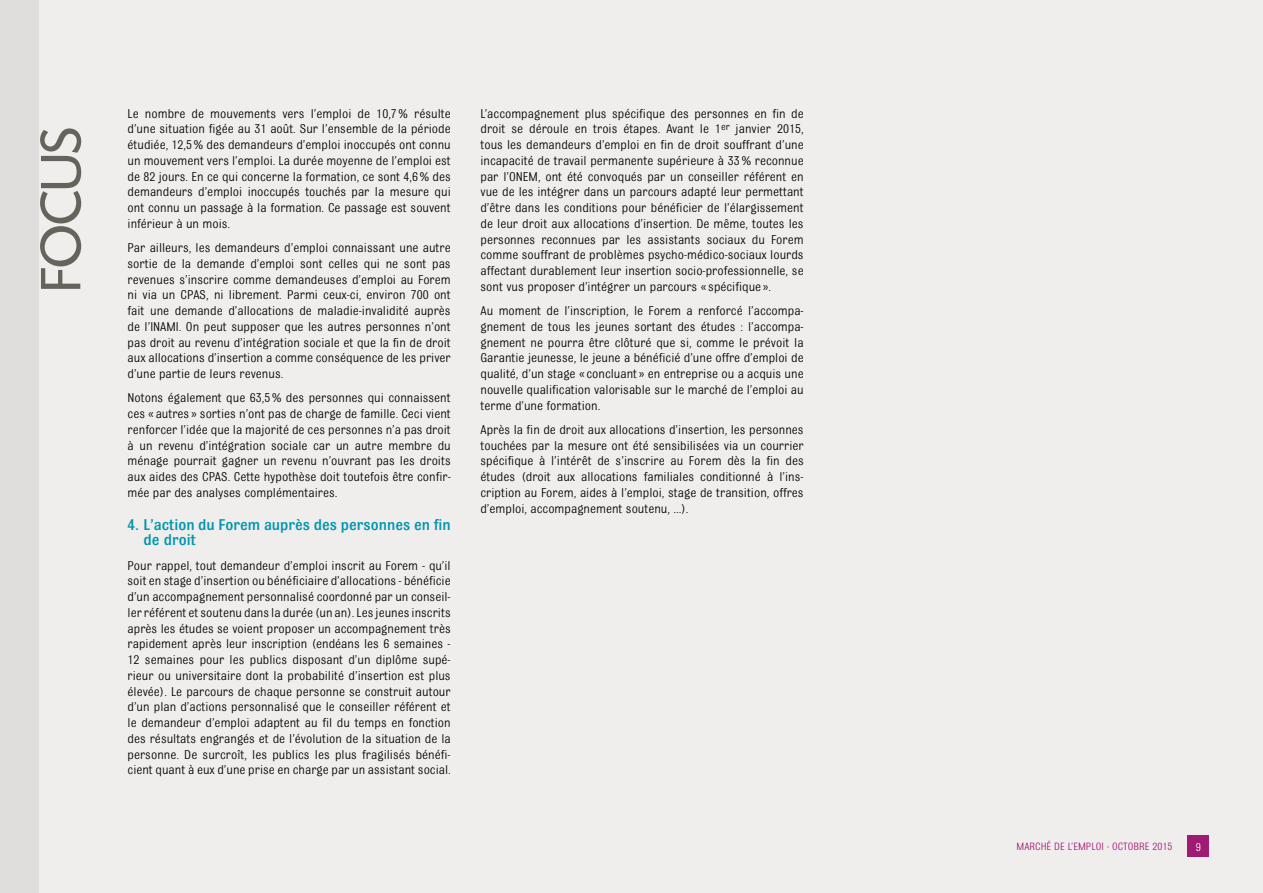
<style>
.page{position:relative;width:1263px;height:893px;background:#fff}
.page>*{position:absolute;margin:0;border:0;box-sizing:border-box;transform-origin:0 0}
.t1{font:60px "Sh Today";color:#65645c}
.t2{font:500 16.5px/15.8px "Bulldog";color:#0096ae}
.t3{font:13.5px/15.8px "Bulldog";color:#000;text-align:justify}
.t4{font:12px "Bulldog";color:#fff}
.t5{font:11.25px "Bulldog";color:#9f1b73}
</style>
<div class="page">
<div style="left:0;top:0;width:42px;height:893px;background:#dfdedc"></div>
<div style="left:39px;top:0;width:1224px;height:893px;background:#efeeed"></div>
<div style="left:1187px;top:835px;width:22px;height:21px;background:#9f1b73"></div>
<h1 class="t1" style="left:30px;top:292px;width:166px;rotate:-90deg">FOCUS</h1>
<p class="t3" style="left:128px;top:105px;width:325px">Le nombre de mouvements vers l’emploi de 10,7% résulte d’une situation figée au 31 août. Sur l’ensemble de la période étudiée, 12,5% des demandeurs d’emploi inoccupés ont connu un mouvement vers l’emploi. La durée moyenne de l’emploi est de 82 jours. En ce qui concerne la formation, ce sont 4,6% des demandeurs d’emploi inoccupés touchés par la mesure qui ont connu un passage à la formation. Ce passage est souvent inférieur à un mois.</p>
<p class="t3" style="left:128px;top:240px;width:325px">Par ailleurs, les demandeurs d’emploi connaissant une autre sortie de la demande d’emploi sont celles qui ne sont pas revenues s’inscrire comme demandeuses d’emploi au Forem ni via un CPAS, ni librement. Parmi ceux-ci, environ 700 ont fait une demande d’allocations de maladie-invalidité auprès de l’INAMI. On peut supposer que les autres personnes n’ont pas droit au revenu d’intégration sociale et que la fin de droit aux allocations d’insertion a comme conséquence de les priver d’une partie de leurs revenus.</p>
<p class="t3" style="left:128px;top:390px;width:325px">Notons également que 63,5% des personnes qui connaissent ces « autres » sorties n’ont pas de charge de famille. Ceci vient renforcer l’idée que la majorité de ces personnes n’a pas droit à un revenu d’intégration sociale car un autre membre du ménage pourrait gagner un revenu n’ouvrant pas les droits aux aides des CPAS. Cette hypothèse doit toutefois être confir&shy;mée par des analyses complémentaires.</p>
<p class="t2" style="left:143px;top:516px;width:309px;text-indent:-16px">4. L’action du Forem auprès des personnes en fin de droit</p>
<p class="t3" style="left:128px;top:557px;width:325px">Pour rappel, tout demandeur d’emploi inscrit au Forem - qu’il soit en stage d’insertion ou bénéficiaire d’allocations - bénéficie d’un accompagnement personnalisé coordonné par un conseil&shy;ler référent et soutenu dans la durée (un an). Les jeunes inscrits après les études se voient proposer un accompagnement très rapidement après leur inscription (endéans les 6 semaines - 12 semaines pour les publics disposant d’un diplôme supé&shy;rieur ou universitaire dont la probabilité d’insertion est plus élevée). Le parcours de chaque personne se construit autour d’un plan d’actions personnalisé que le conseiller référent et le demandeur d’emploi adaptent au fil du temps en fonction des résultats engrangés et de l’évolution de la situation de la personne. De surcroît, les publics les plus fragilisés bénéfi&shy;cient quant à eux d’une prise en charge par un assistant social.</p>
<p class="t3" style="left:480px;top:105px;width:325px">L’accompagnement plus spécifique des personnes en fin de droit se déroule en trois étapes. Avant le 1<sup>er</sup> janvier 2015, tous les demandeurs d’emploi en fin de droit souffrant d’une incapacité de travail permanente supérieure à 33% reconnue par l’ONEM, ont été convoqués par un conseiller référent en vue de les intégrer dans un parcours adapté leur permettant d’être dans les conditions pour bénéficier de l’élargissement de leur droit aux allocations d’insertion. De même, toutes les personnes reconnues par les assistants sociaux du Forem comme souffrant de problèmes psycho-médico-sociaux lourds affectant durablement leur insertion socio-professionnelle, se sont vus proposer d’intégrer un parcours « spécifique ».</p>
<p class="t3" style="left:480px;top:303px;width:325px">Au moment de l’inscription, le Forem a renforcé l’accompa&shy;gnement de tous les jeunes sortant des études : l’accompa&shy;gnement ne pourra être clôturé que si, comme le prévoit la Garantie jeunesse, le jeune a bénéficié d’une offre d’emploi de qualité, d’un stage « concluant » en entreprise ou a acquis une nouvelle qualification valorisable sur le marché de l’emploi au terme d’une formation.</p>
<p class="t3" style="left:480px;top:422px;width:325px">Après la fin de droit aux allocations d’insertion, les personnes touchées par la mesure ont été sensibilisées via un courrier spécifique à l’intérêt de s’inscrire au Forem dès la fin des études (droit aux allocations familiales conditionné à l’ins&shy;cription au Forem, aides à l’emploi, stage de transition, offres d’emploi, accompagnement soutenu, ...).</p>
<p class="t5" style="left:1016px;top:840px;width:158px">MARCHÉ DE L’EMPLOI - OCTOBRE 2015</p>
<p class="t4" style="left:1194px;top:840px;width:7px">9</p>
<p class="t4" style="left:1196px;top:841px;width:7px">9</p>
</div>
